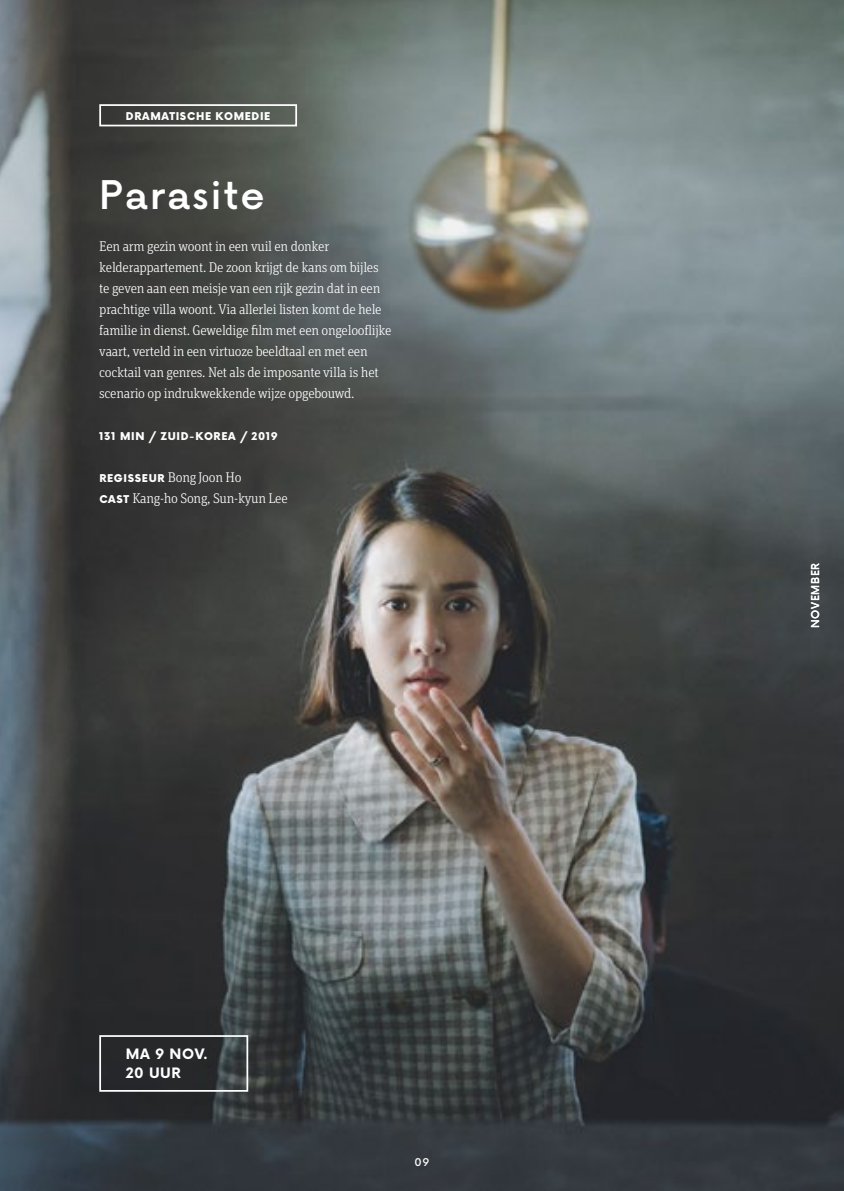
<style>
.page{position:relative;width:844px;height:1191px;background:#fff}
.page>*{position:absolute;margin:0;border:0;box-sizing:border-box;transform-origin:0 0}
.t1{font:500 38.5px "Now Alt";letter-spacing:.05em;color:#fff}
.t2{font:300 14px/21px "Unit Slab Pro";letter-spacing:-.02em;color:#fff}
.t3{font:700 14px/19.2px "Now Alt";letter-spacing:.04em;color:#fff}
.t4{font:900 10.5px "Now Alt";letter-spacing:.06em;color:#fff}
.t5{font:500 10.5px "Now Alt";letter-spacing:.065em;color:#fff}
.s1{font-family:"Now Alt";font-weight:900;font-size:10.5px}
</style>
<div class="page">
<img style="left:0;top:0;width:843px;height:1191px">
<div style="left:99px;top:104px;width:198px;height:22px;border:2px solid #fff"></div>
<div style="left:99px;top:1035px;width:149px;height:56px;border:2px solid #fff"></div>
<p class="t4" style="left:126px;top:108px;width:146px">DRAMATISCHE KOMEDIE</p>
<h1 class="t1" style="left:99px;top:165px;width:167px">Parasite</h1>
<p class="t2" style="left:99px;top:235px;width:294px">Een arm gezin woont in een vuil en donker kelderappartement. De zoon krijgt de kans om bijles te geven aan een meisje van een rijk gezin dat in een prachtige villa woont. Via allerlei listen komt de hele familie in dienst. Geweldige film met een ongelooflijke vaart, verteld in een virtuoze beeldtaal en met een cocktail van genres. Net als de imposante villa is het scenario op indrukwekkende wijze opgebouwd.</p>
<p class="t4" style="left:99px;top:429px;width:180px">131 MIN / ZUID-KOREA / 2019</p>
<p class="t2" style="left:99px;top:466px;width:190px"><span class="s1">REGISSEUR</span> Bong Joon Ho<br><span class="s1">CAST</span> Kang-ho Song, Sun-kyun Lee</p>
<p class="t3" style="left:126px;top:1043px;width:84px">MA 9 NOV.<br>20 UUR</p>
<p class="t5" style="left:414px;top:1154px;width:16px">09</p>
<p class="t5" style="left:807px;top:628px;width:66px;rotate:-90deg">NOVEMBER</p>
</div>
